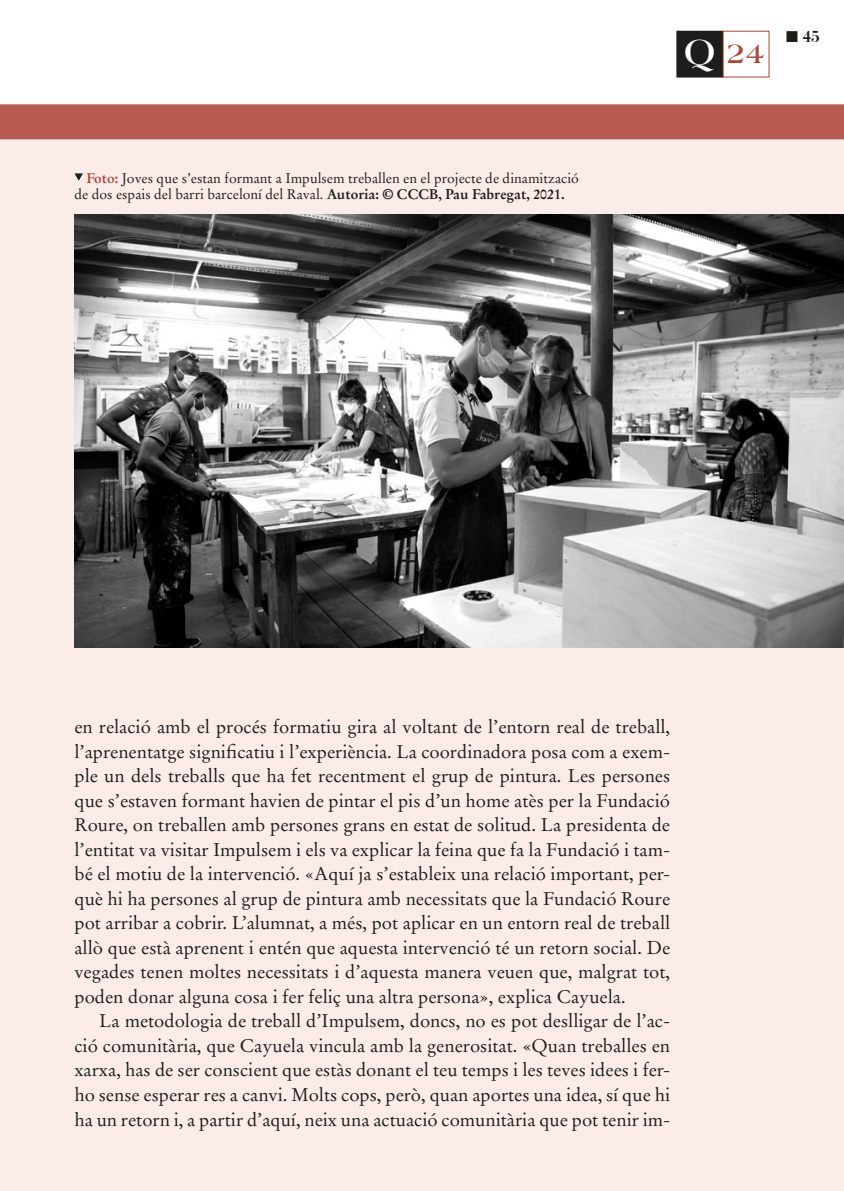
<style>
.page{position:relative;width:844px;height:1191px;background:#fff}
.page>*{position:absolute;margin:0;border:0;box-sizing:border-box;transform-origin:0 0}
.t1{font:700 29.57px "Americana BT";color:#ad473d}
.Reportaje_txt{font:18.38px/24.5px "Stempel Garamond LT Std";color:#1d1d1b;text-align:justify}
.t2{font:700 15.75px "Bauer Bodoni Std";color:#1d1d1b}
.nota_pie{font:14px/16.8px "Stempel Garamond LT Std";color:#1d1d1b}
.s1{font-weight:700;color:#ad473d}
.s2{font-weight:700}
.s3{font-size:38.85px;color:#fff}
</style>
<div class="page">
<div style="left:0;top:139px;width:843px;height:1052px;background:#fbecea"></div>
<div style="left:0;top:104px;width:843px;height:35px;background:#b75a4f"></div>
<div style="left:676px;top:31px;width:46px;height:46px;background:#1d1d1b"></div>
<div style="left:676px;top:31px;width:46px;height:46px;border:1px solid #1d1d1b"></div>
<div style="left:722px;top:31px;width:47px;height:46px;background:#fff;border:1px solid #ad473d"></div>
<img style="left:74px;top:215px;width:769px;height:433px">
<svg style="left:74px;top:173px;width:9px;height:8px"></svg>
<p class="nota_pie" style="left:74px;top:169px;width:506px;text-indent:12px"><span class="s1">Foto:</span> Joves que s’estan formant a Impulsem treballen en el projecte de dinamització de dos espais del barri barceloní del Raval. <span class="s2">Autoria: © CCCB, Pau Fabregat, 2021.</span></p>
<h1 class="t1" style="left:683px;top:35px;width:83px"><span class="s3">Q</span> 24</h1>
<p class="t2" style="left:785px;top:27px;width:35px">■ 45</p>
<p class="Reportaje_txt" style="left:74px;top:715px;width:597px">en relació amb el procés formatiu gira al voltant de l’entorn real de treball, l’aprenentatge significatiu i l’experiència. La coordinadora posa com a exem&shy;ple un dels treballs que ha fet recentment el grup de pintura. Les persones que s’estaven formant havien de pintar el pis d’un home atès per la Fundació Roure, on treballen amb persones grans en estat de solitud. La presidenta de l’entitat va visitar Impulsem i els va explicar la feina que fa la Fundació i tam&shy;bé el motiu de la intervenció. «Aquí ja s’estableix una relació important, per&shy;què hi ha persones al grup de pintura amb necessitats que la Fundació Roure pot arribar a cobrir. L’alumnat, a més, pot aplicar en un entorn real de treball allò que està aprenent i entén que aquesta intervenció té un retorn social. De vegades tenen moltes necessitats i d’aquesta manera veuen que, malgrat tot, poden donar alguna cosa i fer feliç una altra persona», explica Cayuela.</p>
<p class="Reportaje_txt" style="left:74px;top:1009px;width:597px;text-indent:25px">La metodologia de treball d’Impulsem, doncs, no es pot deslligar de l’ac&shy;ció comunitària, que Cayuela vincula amb la generositat. «Quan treballes en xarxa, has de ser conscient que estàs donant el teu temps i les teves idees i fer&shy;ho sense esperar res a canvi. Molts cops, però, quan aportes una idea, sí que hi ha un retorn i, a partir d’aquí, neix una actuació comunitària que pot tenir im-</p>
</div>
